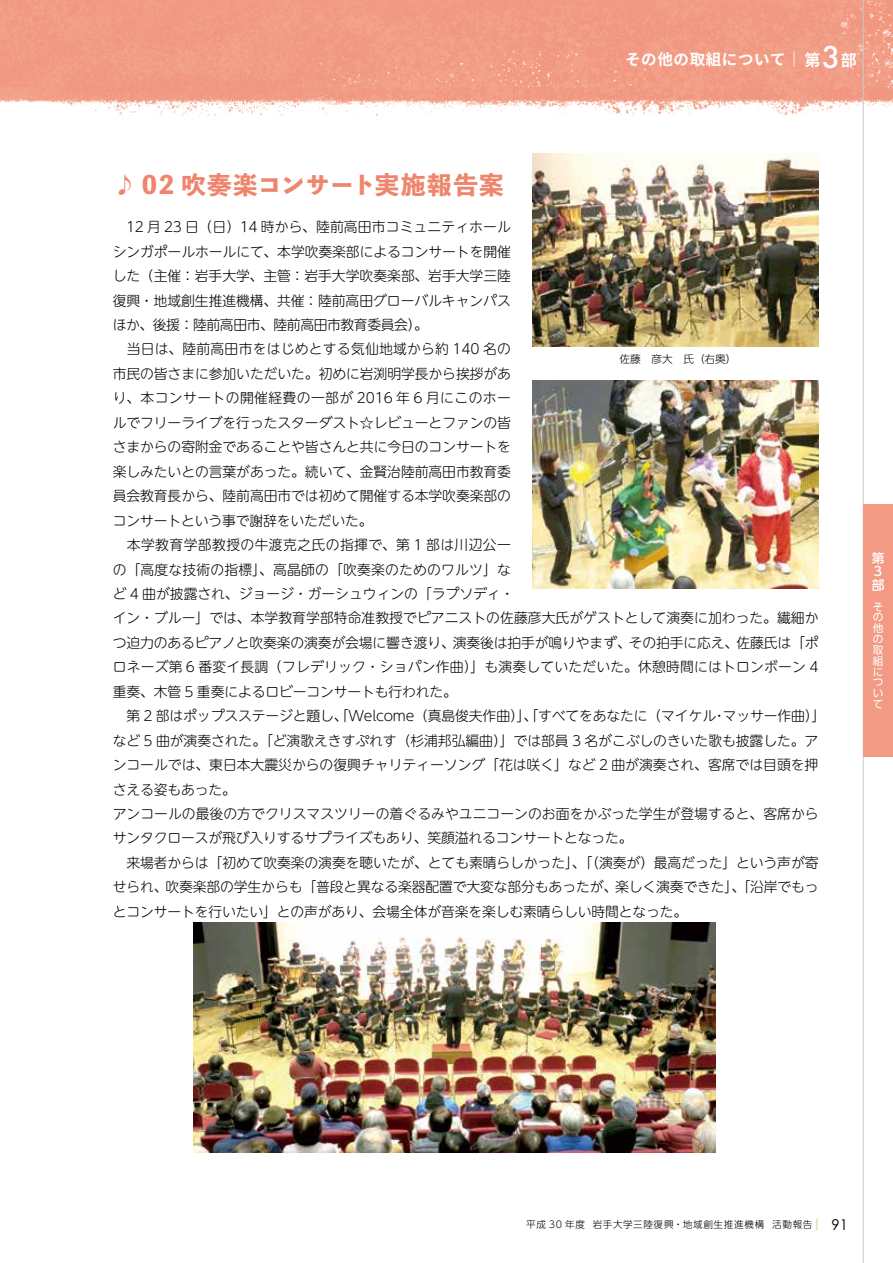
<style>
.page{position:relative;width:893px;height:1263px;background:#fff}
.page>*{position:absolute;margin:0;border:0;box-sizing:border-box;transform-origin:0 0}
.t1{font:800 24.45px "Toppan Bunkyu Midashi Gothic Std N";letter-spacing:.045em;color:#ef856d}
.t2{font:700 15.45px "Source Han Sans JP";letter-spacing:.04em;color:#fff}
.t3{font:300 13.8px/24.5px "UD Shin M Go Pro";letter-spacing:-.005em;color:#000}
.t4{font:500 12.75px/13.2px "UD Shin Go Pro";color:#fff}
.t5{font:300 10.65px "UD Shin Go Pro";color:#000}
.t6{font:10.65px/10.8px "UD Shin Go Pro";color:#fff;text-align:justify}
.t7{font:300 9.6px "UD Shin Go Pro";letter-spacing:.07em;color:#000}
.s1{font-size:16.05px}
.s2{font-family:"Futura";font-weight:500;font-size:29.1px}
.s3{font-family:"UD Reimin Pro";font-weight:400;font-size:11.7px;color:#b3d46f}
.s4{font-family:"Century Gothic Pro";font-weight:400;font-size:14.85px}
</style>
<div class="page">
<img style="left:0;top:0;width:893px;height:116px">
<hr style="left:863px;top:0;width:1px;height:1263px;background:#c9caca">
<div style="left:863px;top:504px;width:30px;height:253px;background:#f29a83"></div>
<img style="left:193px;top:923px;width:523px;height:229px">
<img style="left:532px;top:153px;width:287px;height:194px">
<img style="left:532px;top:381px;width:287px;height:208px">
<p class="t2" style="left:625px;top:51px;width:233px">その他の取組について｜<span class="s1">第</span><span class="s2">3</span><span class="s1">部</span></p>
<h1 class="t1" style="left:113px;top:166px;width:392px">♪ 02 吹奏楽コンサート実施報告案</h1>
<p class="t3" style="left:113px;top:214px;width:714px">　12 月 23 日（日）14 時から、陸前高田市コミュニティホール<br>シンガポールホールにて、本学吹奏楽部によるコンサートを開催<br>した（主催：岩手大学、主管：岩手大学吹奏楽部、岩手大学三陸<br>復興・地域創生推進機構、共催：陸前高田グローバルキャンパス<br>ほか、後援：陸前高田市、陸前高田市教育委員会）。<br>　当日は、陸前高田市をはじめとする気仙地域から約 140 名の<br>市民の皆さまに参加いただいた。初めに岩渕明学長から挨拶があ<br>り、本コンサートの開催経費の一部が 2016 年 6 月にこのホー<br>ルでフリーライブを行ったスターダスト☆レビューとファンの皆<br>さまからの寄附金であることや皆さんと共に今日のコンサートを<br>楽しみたいとの言葉があった。続いて、金賢治陸前高田市教育委<br>員会教育長から、陸前高田市では初めて開催する本学吹奏楽部の<br>コンサートという事で謝辞をいただいた。<br>　本学教育学部教授の牛渡克之氏の指揮で、第 1 部は川辺公一<br>の「高度な技術の指標」、高晶師の「吹奏楽のためのワルツ」な<br>ど 4 曲が披露され、ジョージ・ガーシュウィンの「ラプソディ・<br>イン・ブルー」では、本学教育学部特命准教授でピアニストの佐藤彦大氏がゲストとして演奏に加わった。繊細かつ迫力のあるピアノと吹奏楽の演奏が会場に響き渡り、演奏後は拍手が鳴りやまず、その拍手に応え、佐藤氏は「ポロネーズ第 6 番変イ長調（フレデリック・ショパン作曲）」も演奏していただいた。休憩時間にはトロンボーン 4重奏、木管 5 重奏によるロビーコンサートも行われた。<br>　第 2 部はポップスステージと題し、「Welcome（真島俊夫作曲）」、「すべてをあなたに（マイケル・マッサー作曲）」など 5 曲が演奏された。「ど演歌えきすぷれす（杉浦邦弘編曲）」では部員 3 名がこぶしのきいた歌も披露した。アンコールでは、東日本大震災からの復興チャリティーソング「花は咲く」など 2 曲が演奏され、客席では目頭を押さえる姿もあった。<br>アンコールの最後の方でクリスマスツリーの着ぐるみやユニコーンのお面をかぶった学生が登場すると、客席からサンタクロースが飛び入りするサプライズもあり、笑顔溢れるコンサートとなった。<br>　来場者からは「初めて吹奏楽の演奏を聴いたが、とても素晴らしかった」、「（演奏が）最高だった」という声が寄せられ、吹奏楽部の学生からも「普段と異なる楽器配置で大変な部分もあったが、楽しく演奏できた」、「沿岸でもっとコンサートを行いたい」との声があり、会場全体が音楽を楽しむ素晴らしい時間となった。</p>
<p class="t5" style="left:620px;top:351px;width:118px">佐藤　彦大　氏（右奥）</p>
<p class="t4" style="left:872px;top:551px;width:14px">第<br>3部</p>
<p class="t6" style="left:873px;top:601px;width:12px">その他の取組について</p>
<p class="t7" style="left:526px;top:1217px;width:323px">平成 30 年度 岩手大学三陸復興・地域創生推進機構 活動報告<span class="s3">｜</span> <span class="s4">91</span></p>
</div>
